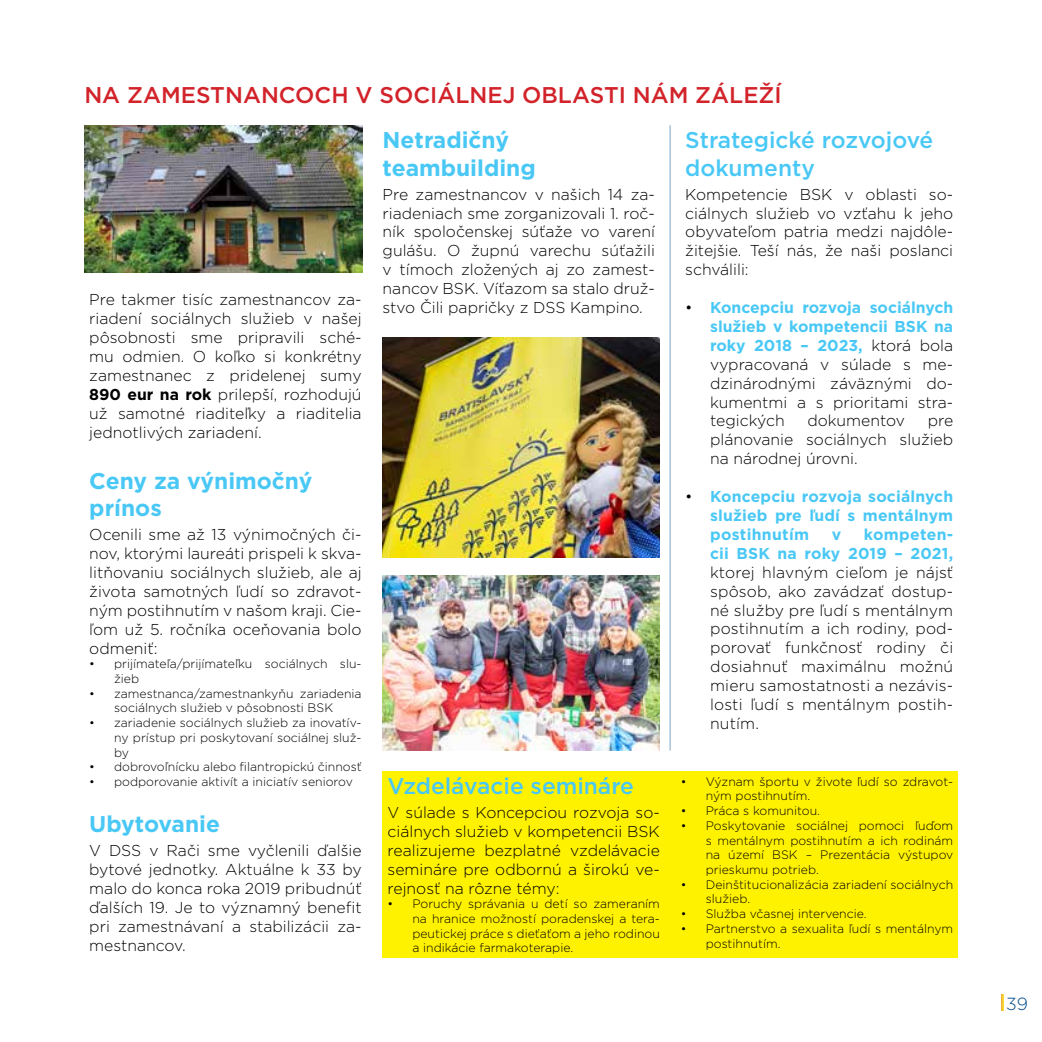
<style>
.page{position:relative;width:1042px;height:1042px;background:#fff}
.page>*{position:absolute;margin:0;border:0;box-sizing:border-box;transform-origin:0 0}
.t1{font:700 22.75px/27.3px "Gotham";color:#49c8f5}
.t2{font:500 22.75px/27.3px "Gotham";color:#49c8f5}
.t3{font:500 22.75px "Gotham";color:#d2232a}
.t4{font:300 17.5px "Gotham";color:#004b8d}
.t5{font:300 15.75px/18.9px "Gotham";color:#000;text-align:justify}
.t6{font:700 15.75px/18.9px "Gotham";letter-spacing:.01em;color:#49c8f5;text-align:justify}
.t7{font:300 12.25px/14.7px "Gotham";color:#000}
.s1{font-weight:700}
.s2{font-weight:700;color:#49c8f5}
.s3{font-weight:300;color:#000}
</style>
<div class="page">
<svg style="left:1001px;top:995px;width:2px;height:16px"></svg>
<img style="left:84px;top:125px;width:278px;height:148px">
<img style="left:383px;top:575px;width:277px;height:176px">
<img style="left:383px;top:337px;width:277px;height:220px">
<div style="left:383px;top:771px;width:575px;height:186px;background:#fff200"></div>
<hr style="left:669px;top:125px;width:2px;height:625px;background:#b3c9dd">
<h1 class="t3" style="left:84px;top:80px;width:699px">NA ZAMESTNANCOCH V SOCIÁLNEJ OBLASTI NÁM ZÁLEŽÍ</h1>
<p class="t5" style="left:89px;top:290px;width:274px">Pre takmer tisíc zamestnancov za&shy;riadení sociálnych služieb v našej pôsobnosti sme pripravili sché&shy;mu odmien. O koľko si konkrétny zamestnanec z pridelenej sumy <span class="s1">890 eur na rok</span> prilepší, rozhodujú už samotné riaditeľky a riaditelia jednotlivých zariadení.</p>
<h1 class="t1" style="left:89px;top:467px;width:225px">Ceny za výnimočný prínos</h1>
<p class="t5" style="left:89px;top:525px;width:274px">Ocenili sme až 13 výnimočných či&shy;nov, ktorými laureáti prispeli k skva&shy;litňovaniu sociálnych služieb, ale aj života samotných ľudí so zdravot&shy;ným postihnutím v našom kraji. Cie&shy;ľom už 5. ročníka oceňovania bolo odmeniť:</p>
<p class="t7" style="left:114px;top:656px;width:249px;text-indent:-25px">• prijímateľa/prijímateľku sociálnych slu&shy;žieb</p>
<p class="t7" style="left:89px;top:686px;width:274px;text-align:center">• zamestnanca/zamestnankyňu zariadenia sociálnych služieb v pôsobnosti BSK</p>
<p class="t7" style="left:114px;top:715px;width:249px;text-align:justify;text-indent:-25px">• zariadenie sociálnych služieb za inovatív&shy;ny prístup pri poskytovaní sociálnej služ&shy;by</p>
<p class="t7" style="left:89px;top:759px;width:274px">• dobrovoľnícku alebo filantropickú činnosť</p>
<p class="t7" style="left:89px;top:774px;width:265px">• podporovanie aktivít a iniciatív seniorov</p>
<h1 class="t1" style="left:89px;top:810px;width:132px">Ubytovanie</h1>
<p class="t5" style="left:89px;top:840px;width:274px">V DSS v Rači sme vyčlenili ďalšie bytové jednotky. Aktuálne k 33 by malo do konca roka 2019 pribudnúť ďalších 19. Je to významný benefit pri zamestnávaní a stabilizácii za&shy;mestnancov.</p>
<h1 class="t1" style="left:383px;top:127px;width:155px">Netradičný teambuilding</h1>
<p class="t5" style="left:383px;top:184px;width:274px">Pre zamestnancov v našich 14 za&shy;riadeniach sme zorganizovali 1. roč&shy;ník spoločenskej súťaže vo varení gulášu. O župnú varechu súťažili v tímoch zložených aj zo zamest&shy;nancov BSK. Víťazom sa stalo druž&shy;stvo Čili papričky z DSS Kampino.</p>
<h1 class="t2" style="left:388px;top:772px;width:248px">Vzdelávacie semináre</h1>
<p class="t5" style="left:388px;top:802px;width:274px">V súlade s Koncepciou rozvoja so&shy;ciálnych služieb v kompetencii BSK realizujeme bezplatné vzdelávacie semináre pre odbornú a širokú ve&shy;rejnosť na rôzne témy:</p>
<p class="t7" style="left:412px;top:896px;width:249px;text-align:justify;text-indent:-25px">• Poruchy správania u detí so zameraním na hranice možností poradenskej a tera&shy;peutickej práce s dieťaťom a jeho rodinou a indikácie farmakoterapie.</p>
<h1 class="t2" style="left:685px;top:126px;width:249px">Strategické rozvojové dokumenty</h1>
<p class="t5" style="left:685px;top:184px;width:269px">Kompetencie BSK v oblasti so&shy;ciálnych služieb vo vzťahu k jeho obyvateľom patria medzi najdôle&shy;žitejšie. Teší nás, že naši poslanci schválili:</p>
<p class="t5" style="left:710px;top:298px;width:245px;text-indent:-25px">• <span class="s2">Koncepciu rozvoja sociálnych služieb v kompetencii BSK na roky 2018 – 2023,</span> ktorá bola vypracovaná v súlade s me&shy;dzinárodnými záväznými do&shy;kumentmi a s prioritami stra&shy;tegických</p>
<p class="t5" style="left:807px;top:411px;width:99px">dokumentov</p>
<p class="t5" style="left:710px;top:411px;width:245px;text-indent:218px">pre plánovanie sociálnych služieb na národnej úrovni.</p>
<p class="t6" style="left:710px;top:487px;width:245px;text-indent:-25px"><span class="s3">•</span> Koncepciu rozvoja sociálnych služieb pre ľudí s mentálnym postihnutím</p>
<p class="t6" style="left:710px;top:525px;width:245px;text-align:right">kompeten-<br>cii BSK na roky 2019 – 2021,</p>
<p class="t5" style="left:710px;top:562px;width:245px">ktorej hlavným cieľom je nájsť spôsob, ako zavádzať dostup&shy;né služby pre ľudí s mentálnym postihnutím a ich rodiny, pod&shy;porovať funkčnosť rodiny či dosiahnuť maximálnu možnú mieru samostatnosti a nezávis&shy;losti ľudí s mentálnym postih&shy;nutím.</p>
<p class="t6" style="left:832px;top:525px;width:11px">v</p>
<p class="t7" style="left:706px;top:774px;width:249px;text-indent:-25px">• Význam športu v živote ľudí so zdravot&shy;ným postihnutím.</p>
<p class="t7" style="left:681px;top:803px;width:141px">• Práca s komunitou.</p>
<p class="t7" style="left:706px;top:818px;width:249px;text-align:justify;text-indent:-25px">• Poskytovanie sociálnej pomoci ľuďom s mentálnym postihnutím a ich rodinám na území BSK – Prezentácia výstupov prieskumu potrieb.</p>
<p class="t7" style="left:706px;top:876px;width:249px;text-indent:-25px">• Deinštitucionalizácia zariadení sociálnych služieb.</p>
<p class="t7" style="left:681px;top:906px;width:187px">• Služba včasnej intervencie.</p>
<p class="t7" style="left:706px;top:921px;width:249px;text-indent:-25px">• Partnerstvo a sexualita ľudí s mentálnym postihnutím.</p>
<p class="t4" style="left:1006px;top:992px;width:23px">39</p>
</div>
